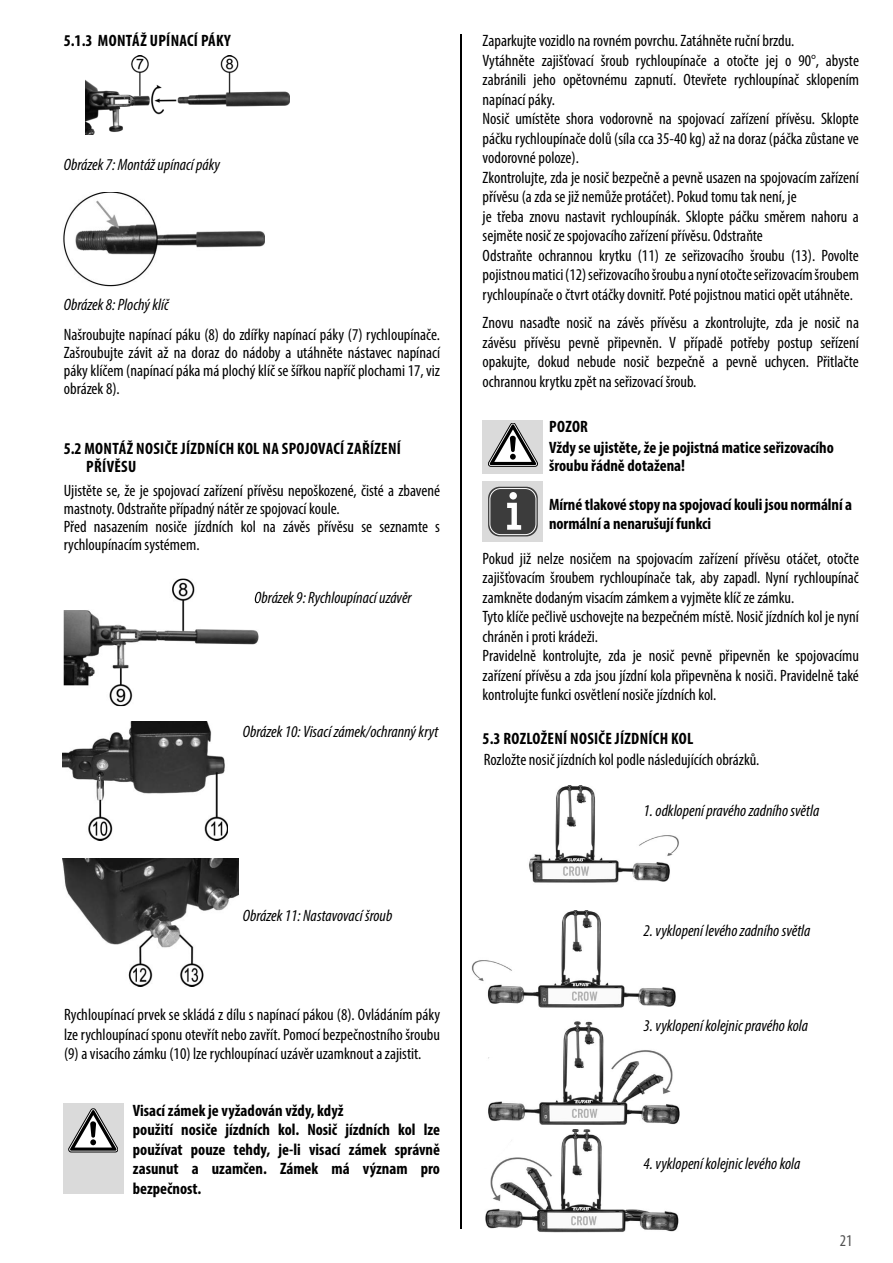
<style>
.page{position:relative;width:893px;height:1263px;background:#fff}
.page>*{position:absolute;margin:0;border:0;box-sizing:border-box;transform-origin:0 0}
.t1{font:condensed 16.5px/19.5px "Myriad Pro";color:#000;text-align:justify}
.t2{font:700 condensed 16.5px/19.5px "Myriad Pro";color:#000}
.t3{font:italic condensed 16.5px "Myriad Pro";color:#000}
.t4{font:700 condensed 16.5px/18px "Myriad Pro";letter-spacing:.02em;color:#000}
.t5{font:condensed 16.5px "Myriad Pro";color:#515151}
</style>
<div class="page">
<hr style="left:461px;top:34px;width:1px;height:1195px;background:#000">
<img style="left:85px;top:56px;width:205px;height:78px">
<img style="left:63px;top:192px;width:202px;height:95px">
<img style="left:63px;top:721px;width:165px;height:119px">
<img style="left:63px;top:859px;width:176px;height:127px">
<img style="left:64px;top:579px;width:194px;height:127px">
<img style="left:255px;top:592px;width:3px;height:14px">
<div style="left:63px;top:1103px;width:60px;height:91px;background:#dadada"></div>
<div style="left:483px;top:420px;width:60px;height:53px;background:#dadada"></div>
<svg style="left:69px;top:1109px;width:49px;height:43px"></svg>
<svg style="left:488px;top:423px;width:50px;height:43px"></svg>
<div style="left:483px;top:481px;width:60px;height:61px;background:#dadada"></div>
<div style="left:488px;top:487px;width:50px;height:49px;background:#3c3c3c;border-radius:12px"></div>
<div style="left:490px;top:488px;width:46px;height:47px;border:1px solid #fff;border-radius:11px"></div>
<svg style="left:507px;top:503px;width:14px;height:27px"></svg>
<div style="left:509px;top:492px;width:8px;height:7px;background:#fff;border-radius:50%"></div>
<img style="left:529px;top:785px;width:150px;height:98px">
<img style="left:471px;top:910px;width:205px;height:98px">
<img style="left:488px;top:1021px;width:192px;height:104px">
<img style="left:485px;top:1130px;width:194px;height:102px">
<svg style="left:477px;top:910px;width:49px;height:40px"></svg>
<svg style="left:488px;top:1021px;width:44px;height:37px"></svg>
<svg style="left:485px;top:1124px;width:39px;height:45px"></svg>
<p class="t4" style="left:64px;top:32px;width:168px">5.1.3 MONTÁŽ UPÍNACÍ PÁKY</p>
<p class="t3" style="left:64px;top:154px;width:158px">Obrázek 7: Montáž upínací páky</p>
<p class="t3" style="left:64px;top:295px;width:106px">Obrázek 8: Plochý klíč</p>
<p class="t1" style="left:64px;top:326px;width:378px;line-height:18px">Našroubujte napínací páku (8) do zdířky napínací páky (7) rychloupínače.<br>Zašroubujte závit až na doraz do nádoby a utáhněte nástavec napínací páky klíčem (napínací páka má plochý klíč se šířkou napříč plochami 17, viz obrázek 8).</p>
<p class="t4" style="left:86px;top:439px;width:316px;text-indent:-23px">5.2 MONTÁŽ NOSIČE JÍZDNÍCH KOL NA SPOJOVACÍ ZAŘÍZENÍ<br>PŘÍVĚSU</p>
<p class="t1" style="left:64px;top:481px;width:378px;line-height:18px;text-align:left">Ujistěte se, že je spojovací zařízení přívěsu nepoškozené, čisté a zbavené mastnoty. Odstraňte případný nátěr ze spojovací koule.<br>Před nasazením nosiče jízdních kol na závěs přívěsu se seznamte s rychloupínacím systémem.</p>
<p class="t3" style="left:254px;top:588px;width:159px">Obrázek 9: Rychloupínací uzávěr</p>
<p class="t3" style="left:243px;top:722px;width:197px">Obrázek 10: Visací zámek/ochranný kryt</p>
<p class="t3" style="left:243px;top:905px;width:151px">Obrázek 11: Nastavovací šroub</p>
<p class="t1" style="left:64px;top:1005px;width:378px">Rychloupínací prvek se skládá z dílu s napínací pákou (8). Ovládáním páky lze rychloupínací sponu otevřít nebo zavřít. Pomocí bezpečnostního šroubu (9) a visacího zámku (10) lze rychloupínací uzávěr uzamknout a zajistit.</p>
<p class="t2" style="left:133px;top:1100px;width:309px">Visací zámek je vyžadován vždy, když<br>použití nosiče jízdních kol. Nosič jízdních kol lze používat pouze tehdy, je-li visací zámek správně zasunut a uzamčen. Zámek má význam pro bezpečnost.</p>
<p class="t1" style="left:483px;top:31px;width:378px;text-align:left">Zaparkujte vozidlo na rovném povrchu. Zatáhněte ruční brzdu.<br>Vytáhněte zajišťovací šroub rychloupínače a otočte jej o 90°, abyste zabránili jeho opětovnému zapnutí. Otevřete rychloupínač sklopením napínací páky.<br>Nosič umístěte shora vodorovně na spojovací zařízení přívěsu. Sklopte páčku rychloupínače dolů (síla cca 35-40 kg) až na doraz (páčka zůstane ve vodorovné poloze).<br>Zkontrolujte, zda je nosič bezpečně a pevně usazen na spojovacím zařízení přívěsu (a zda se již nemůže protáčet). Pokud tomu tak není, je<br>je třeba znovu nastavit rychloupínák. Sklopte páčku směrem nahoru a sejměte nosič ze spojovacího zařízení přívěsu. Odstraňte<br>Odstraňte ochrannou krytku (11) ze seřizovacího šroubu (13). Povolte pojistnou matici (12) seřizovacího šroubu a nyní otočte seřizovacím šroubem rychloupínače o čtvrt otáčky dovnitř. Poté pojistnou matici opět utáhněte.</p>
<p class="t1" style="left:483px;top:313px;width:378px">Znovu nasaďte nosič na závěs přívěsu a zkontrolujte, zda je nosič na závěsu přívěsu pevně připevněn. V případě potřeby postup seřízení opakujte, dokud nebude nosič bezpečně a pevně uchycen. Přitlačte ochrannou krytku zpět na seřizovací šroub.</p>
<p class="t2" style="left:549px;top:417px;width:40px">POZOR</p>
<p class="t2" style="left:549px;top:438px;width:286px;line-height:18px">Vždy se ujistěte, že je pojistná matice seřizovacího šroubu řádně dotažena!</p>
<p class="t2" style="left:549px;top:494px;width:305px">Mírné tlakové stopy na spojovací kouli jsou normální a normální a nenarušují funkci</p>
<p class="t1" style="left:483px;top:548px;width:378px;text-align:left">Pokud již nelze nosičem na spojovacím zařízení přívěsu otáčet, otočte zajišťovacím šroubem rychloupínače tak, aby zapadl. Nyní rychloupínač zamkněte dodaným visacím zámkem a vyjměte klíč ze zámku.<br>Tyto klíče pečlivě uschovejte na bezpečném místě. Nosič jízdních kol je nyní chráněn i proti krádeži.<br>Pravidelně kontrolujte, zda je nosič pevně připevněn ke spojovacímu zařízení přívěsu a zda jsou jízdní kola připevněna k nosiči. Pravidelně také kontrolujte funkci osvětlení nosiče jízdních kol.</p>
<p class="t4" style="left:483px;top:730px;width:212px">5.3 ROZLOŽENÍ NOSIČE JÍZDNÍCH KOL</p>
<p class="t1" style="left:484px;top:749px;width:277px">Rozložte nosič jízdních kol podle následujících obrázků.</p>
<p class="t3" style="left:644px;top:800px;width:177px">1. odklopení pravého zadního světla</p>
<p class="t3" style="left:644px;top:920px;width:168px">2. vyklopení levého zadního světla</p>
<p class="t3" style="left:644px;top:1016px;width:166px">3. vyklopení kolejnic pravého kola</p>
<p class="t3" style="left:644px;top:1153px;width:158px">4. vyklopení kolejnic levého kola</p>
<p class="t5" style="left:840px;top:1231px;width:14px">21</p>
</div>
